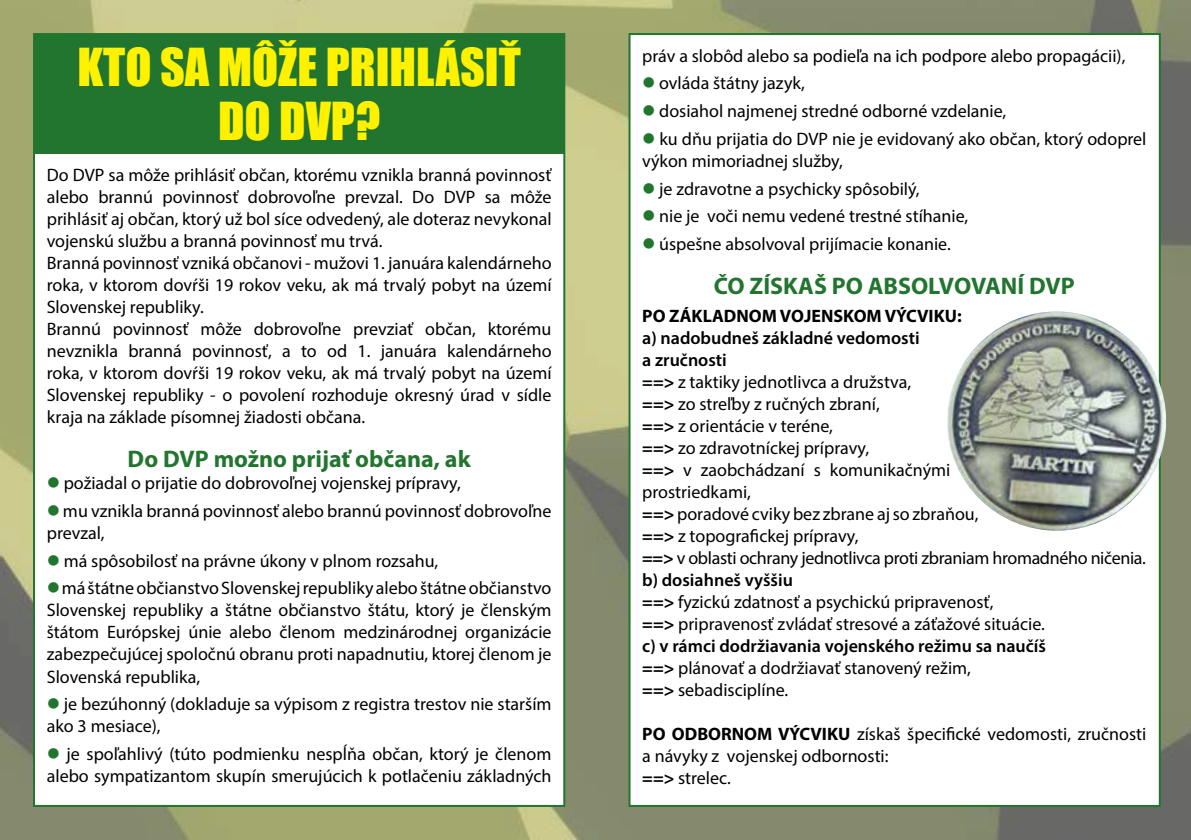
<style>
.page{position:relative;width:1191px;height:840px;background:#fff}
.page>*{position:absolute;margin:0;border:0;box-sizing:border-box;transform-origin:0 0}
.t1{font:48px/54px "Impact";color:#fff200;text-align:center}
.t2{font:700 24px "Myriad Pro";color:#21752f}
.t3{font:18px/22px "Myriad Pro";color:#000}
.t4{font:700 18px "Myriad Pro";color:#000}
.s1{color:#21752f}
.s2{font-weight:600}
.s3{font-weight:700}
</style>
<div class="page">
<img style="left:0;top:0;width:1191px;height:839px">
<div style="left:33px;top:33px;width:532px;height:773px;background:#fff;border:2px solid #21752f"></div>
<div style="left:34px;top:34px;width:530px;height:119px;background:#21752f"></div>
<div style="left:628px;top:33px;width:532px;height:773px;background:#fff;border:2px solid #21752f"></div>
<img style="left:947px;top:311px;width:224px;height:224px">
<h1 class="t1" style="left:77px;top:39px;width:445px">KTO SA MÔŽE PRIHLÁSIŤ<br>DO DVP?</h1>
<p class="t3" style="left:642px;top:44px;width:484px">práv a slobôd alebo sa podieľa na ich podpore alebo propagácii),</p>
<p class="t3" style="left:642px;top:72px;width:164px"><span class="s1">●</span> ovláda štátny jazyk,</p>
<p class="t3" style="left:642px;top:100px;width:365px"><span class="s1">●</span> dosiahol najmenej stredné odborné vzdelanie,</p>
<p class="t3" style="left:642px;top:127px;width:506px"><span class="s1">●</span> ku dňu prijatia do DVP nie je evidovaný ako občan, ktorý odoprel výkon mimoriadnej služby,</p>
<p class="t3" style="left:642px;top:177px;width:279px"><span class="s1">●</span> je zdravotne a psychicky spôsobilý,</p>
<p class="t3" style="left:642px;top:205px;width:327px"><span class="s1">●</span> nie je voči nemu vedené trestné stíhanie,</p>
<p class="t3" style="left:642px;top:232px;width:310px"><span class="s1">●</span> úspešne absolvoval prijímacie konanie.</p>
<h2 class="t2" style="left:714px;top:270px;width:362px">ČO ZÍSKAŠ PO ABSOLVOVANÍ DVP</h2>
<p class="t4" style="left:642px;top:304px;width:321px">PO ZÁKLADNOM VOJENSKOM VÝCVIKU:</p>
<p class="t3" style="left:642px;top:326px;width:505px"><span class="s2">a) nadobudneš základné vedomosti<br>a zručnosti<br></span><span class="s3">==&gt;</span> z taktiky jednotlivca a družstva,<br><span class="s3">==&gt;</span> zo streľby z ručných zbraní,<br><span class="s3">==&gt;</span> z orientácie v teréne,<br><span class="s3">==&gt;</span> zo zdravotníckej prípravy,<br><span class="s3">==&gt;</span> v zaobchádzaní s komunikačnými<br>prostriedkami,<br><span class="s3">==&gt;</span> poradové cviky bez zbrane aj so zbraňou,<br><span class="s3">==&gt;</span> z topografickej prípravy,<br><span class="s3">==&gt;</span> v oblasti ochrany jednotlivca proti zbraniam hromadného ničenia. <span class="s2">b) dosiahneš vyššiu<br></span><span class="s3">==&gt;</span> fyzickú zdatnosť a psychickú pripravenosť,<br><span class="s3">==&gt;</span> pripravenosť zvládať stresové a záťažové situácie.<br><span class="s2">c) v rámci dodržiavania vojenského režimu sa naučíš<br></span><span class="s3">==&gt;</span> plánovať a dodržiavať stanovený režim,<br><span class="s3">==&gt;</span> sebadisciplíne.</p>
<p class="t3" style="left:642px;top:722px;width:506px"><span class="s3">PO ODBORNOM VÝCVIKU</span> získaš špecifické vedomosti, zručnosti a návyky z vojenskej odbornosti:<br><span class="s3">==&gt;</span> strelec.</p>
<p class="t3" style="left:47px;top:163px;width:506px">Do DVP sa môže prihlásiť občan, ktorému vznikla branná povinnosť alebo brannú povinnosť dobrovoľne prevzal. Do DVP sa môže prihlásiť aj občan, ktorý už bol síce odvedený, ale doteraz nevykonal vojenskú službu a branná povinnosť mu trvá.<br>Branná povinnosť vzniká občanovi - mužovi 1. januára kalendárneho roka, v ktorom dovŕši 19 rokov veku, ak má trvalý pobyt na území Slovenskej republiky.<br>Brannú povinnosť môže dobrovoľne prevziať občan, ktorému nevznikla branná povinnosť, a to od 1. januára kalendárneho roka, v ktorom dovŕši 19 rokov veku, ak má trvalý pobyt na území Slovenskej republiky - o povolení rozhoduje okresný úrad v sídle kraja na základe písomnej žiadosti občana.</p>
<h2 class="t2" style="left:128px;top:443px;width:344px">Do DVP možno prijať občana, ak</h2>
<p class="t3" style="left:47px;top:471px;width:415px"><span class="s1">●</span> požiadal o prijatie do dobrovoľnej vojenskej prípravy,</p>
<p class="t3" style="left:47px;top:499px;width:506px"><span class="s1">●</span> mu vznikla branná povinnosť alebo brannú povinnosť dobrovoľne prevzal,</p>
<p class="t3" style="left:47px;top:549px;width:393px"><span class="s1">●</span> má spôsobilosť na právne úkony v plnom rozsahu,</p>
<p class="t3" style="left:47px;top:576px;width:506px;text-align:justify"><span class="s1">●</span>má štátne občianstvo Slovenskej republiky alebo štátne občianstvo Slovenskej republiky a štátne občianstvo štátu, ktorý je členským štátom Európskej únie alebo členom medzinárodnej organizácie zabezpečujúcej spoločnú obranu proti napadnutiu, ktorej členom je Slovenská republika,</p>
<p class="t3" style="left:47px;top:692px;width:506px"><span class="s1">●</span> je bezúhonný (dokladuje sa výpisom z registra trestov nie starším ako 3 mesiace),</p>
<p class="t3" style="left:47px;top:742px;width:506px"><span class="s1">●</span> je spoľahlivý (túto podmienku nespĺňa občan, ktorý je členom alebo sympatizantom skupín smerujúcich k potlačeniu základných</p>
</div>
